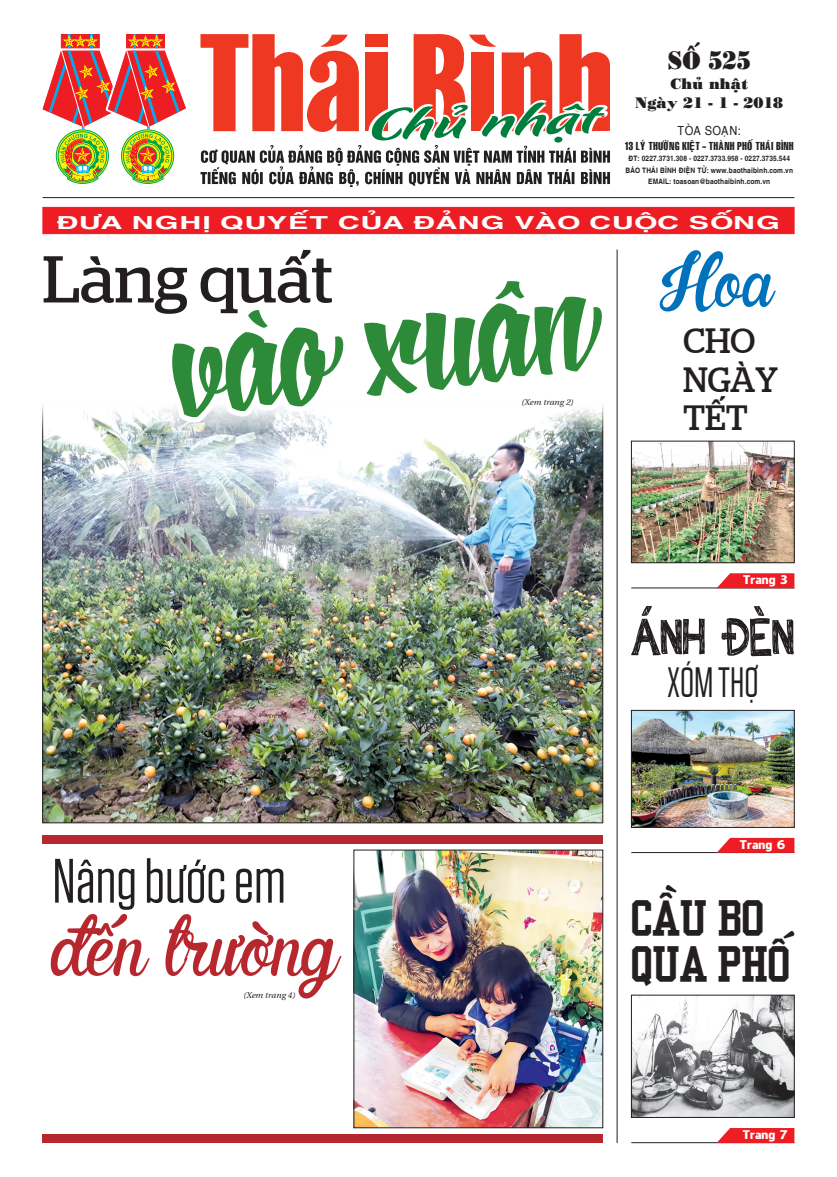
<style>
.page{position:relative;width:837px;height:1177px;background:#fff}
.page>*{position:absolute;margin:0;border:0;box-sizing:border-box;transform-origin:0 0}
.t1{font:175.6px "SVN XXII Yeah Script";color:#2c8a38;scale:1.34 1}
.t2{font:73.1px "SVN Anastasia";color:#b7282e}
.t3{font:66.4px "SVN Anastasia";color:#0072bc}
.t4{font:66px "SVN Stag";color:#231f20}
.t5{font:62.6px "SVN Tungsten";color:#231f20}
.t6{font:62.1px "SVN Appleberry";color:#231f20;scale:.92 1}
.t7{font:42.2px "SVN Tungsten";color:#231f20;scale:.92 1}
.t8{font:40.6px/46.4px "SVN Zero";color:#231f20}
.t9{font:35px/38.5px "SVN Stag";letter-spacing:-.005em;color:#231f20}
.t10{font:25px "VNI Bodon Poster";color:#231f20;scale:.86 1}
.t11{font:700 18px "UTM Helve";color:#fff;scale:1.69 1}
.t12{font:15px/19.5px "VNI Bodon Poster";color:#231f20;text-align:center}
.t13{font:12.5px "VNI Helve";color:#231f20;scale:.88 1}
.t14{font:11.8px "UTM Facebook";color:#fff;scale:1.05 1}
.t15{font:11px "VNI Swiss Condense Bold";color:#231f20;scale:.88 1}
.t16{font:8.5px "BHD Utopia Italic long Italic";color:#231f20}
.t17{font:7.4px/11.4px "VNI Helve Bold";color:#231f20;text-align:center;scale:.88 1}
</style>
<div class="page">
<hr style="left:43px;top:197px;width:751px;height:1px;background:#231f20">
<svg style="left:365px;top:60px;width:256px;height:175px"></svg>
<svg style="left:200px;top:34px;width:409px;height:153px"></svg>
<div style="left:43px;top:207px;width:751px;height:27px;background:#ee1d23"></div>
<svg style="left:43px;top:34px;width:143px;height:150px"></svg>
<div style="left:43px;top:834px;width:559px;height:9px;background:#b7282e"></div>
<div style="left:43px;top:1134px;width:559px;height:8px;background:#b7282e"></div>
<hr style="left:631px;top:1142px;width:163px;height:1px;background:#231f20">
<svg style="left:717px;top:1128px;width:77px;height:14px"></svg>
<hr style="left:616px;top:249px;width:1px;height:893px;background:#231f20">
<img style="left:355px;top:851px;width:245px;height:274px">
<svg style="left:599px;top:819px;width:196px;height:184px"></svg>
<svg style="left:621px;top:197px;width:174px;height:38px"></svg>
<svg style="left:627px;top:881px;width:168px;height:110px"></svg>
<img style="left:633px;top:996px;width:159px;height:119px">
<div style="left:631px;top:994px;width:163px;height:123px;border:1px solid #231f20"></div>
<img style="left:633px;top:819px;width:159px;height:6px">
<img style="left:42px;top:249px;width:753px;height:570px">
<h3 class="t10" style="left:667px;top:40px;width:98px">SOÁ525</h3>
<h3 class="t12" style="left:635px;top:72px;width:149px">Chuû nhaät<br>Ngaøy 21 - 1 - 2018</h3>
<h3 class="t13" style="left:677px;top:121px;width:74px">TOØA SOAÏN:</h3>
<h3 class="t15" style="left:624px;top:137px;width:193px">13 LYÙ THÖÔØNG KIEÄT - THAØNH PHOÁ THAÙI BÌNH</h3>
<p class="t17" style="left:625px;top:152px;width:192px">ÑT: 0227.3731.308 - 0227.3733.958 - 0227.3735.544<br>BAÙO THAÙI BÌNH ÑIEÄN TÖÛ: www.baothaibinh.com.vn<br>EMAIL: toasoan@baothaibinh.com.vn</p>
<h3 class="t11" style="left:56px;top:207px;width:430px">ĐƯA NGHỊ QUYẾT CỦA ĐẢNG VÀO CUỘC SỐNG</h3>
<h3 class="t4" style="left:43px;top:234px;width:292px">Làng quất</h3>
<h1 class="t1" style="left:154px;top:224px;width:316px;rotate:-6deg">vào xuân</h1>
<p class="t16" style="left:521px;top:394px;width:53px">(Xem trang 2)</p>
<h3 class="t3" style="left:659px;top:245px;width:114px">Hoa</h3>
<h3 class="t9" style="left:682px;top:319px;width:97px">CHO<br>NGÀY<br>TẾT</h3>
<h3 class="t5" style="left:52px;top:840px;width:235px">Nâng bước em</h3>
<h2 class="t2" style="left:51px;top:907px;width:286px">đến trường</h2>
<p class="t16" style="left:243px;top:987px;width:53px">(Xem trang 4)</p>
<h3 class="t14" style="left:742px;top:570px;width:44px">Trang 3</h3>
<h3 class="t6" style="left:631px;top:592px;width:179px">ÁNH ĐÈN</h3>
<h3 class="t7" style="left:667px;top:655px;width:101px">XÓM THỢ</h3>
<h3 class="t14" style="left:739px;top:834px;width:47px">Trang 6</h3>
<h3 class="t8" style="left:631px;top:889px;width:160px">CẦU BO<br>QUA PHỐ</h3>
<h3 class="t14" style="left:742px;top:1124px;width:44px">Trang 7</h3>
</div>
